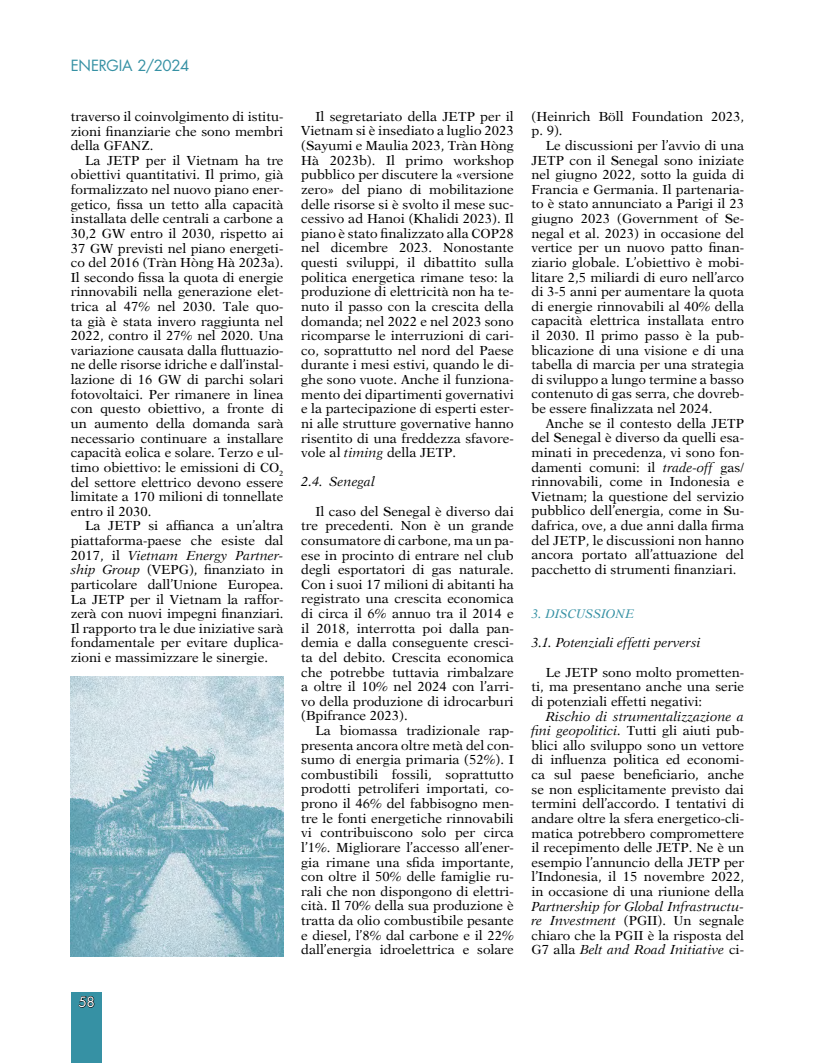
<style>
.page{position:relative;width:815px;height:1063px;background:#fff}
.page>*{position:absolute;margin:0;border:0;box-sizing:border-box;transform-origin:0 0}
.t1{font:15px "Futura";letter-spacing:-.02em;color:#3691a4}
.t2{font:13.75px "Futura";color:#fff}
.t3{font:13.12px/14.6px "New Aster";letter-spacing:.005em;color:#000;text-align:justify}
.t4{font:italic 13.12px/14.6px "New Aster";color:#000;text-align:justify}
.t5{font:italic 12.5px "New Aster";color:#3691a4}
.s1{font-style:italic}
.s2{font-style:normal}
</style>
<div class="page">
<div style="left:71px;top:993px;width:31px;height:70px;background:#3691a4"></div>
<svg style="left:78px;top:996px;width:17px;height:12px"></svg>
<img style="left:71px;top:677px;width:212px;height:280px">
<p class="t1" style="left:71px;top:55px;width:120px">ENERGIA 2/2024</p>
<p class="t3" style="left:71px;top:109px;width:214px">traverso il coinvolgimento di istitu&shy;zioni finanziarie che sono membri della GFANZ.</p>
<p class="t3" style="left:71px;top:153px;width:214px;text-indent:14px">La JETP per il Vietnam ha tre obiettivi quantitativi. Il primo, già formalizzato nel nuovo piano ener&shy;getico, fissa un tetto alla capacità installata delle centrali a carbone a 30,2 GW entro il 2030, rispetto ai 37 GW previsti nel piano energeti&shy;co del 2016 (Tràn Hòng Hà 2023a).<br>Il secondo fissa la quota di energie rinnovabili nella generazione elet&shy;trica al 47% nel 2030. Tale quo&shy;ta già è stata invero raggiunta nel 2022, contro il 27% nel 2020. Una variazione causata dalla fluttuazio&shy;ne delle risorse idriche e dall’instal&shy;lazione di 16 GW di parchi solari fotovoltaici. Per rimanere in linea con questo obiettivo, a fronte di un aumento della domanda sarà necessario continuare a installare capacità eolica e solare. Terzo e ul&shy;timo obiettivo: le emissioni di CO<sub>2 </sub>del settore elettrico devono essere limitate a 170 milioni di tonnellate entro il 2030.</p>
<p class="t3" style="left:71px;top:519px;width:214px;text-indent:14px">La JETP si affianca a un’altra piattaforma-paese che esiste dal 2017, il <span class="s1">Vietnam Energy Partner&shy;ship Group</span> (VEPG), finanziato in particolare dall’Unione Europea.<br>La JETP per il Vietnam la raffor&shy;zerà con nuovi impegni finanziari.<br>Il rapporto tra le due iniziative sarà fondamentale per evitare duplica&shy;zioni e massimizzare le sinergie.</p>
<p class="t2" style="left:79px;top:993px;width:18px">58</p>
<p class="t3" style="left:301px;top:109px;width:214px;text-indent:14px">Il segretariato della JETP per il Vietnam si è insediato a luglio 2023 (Sayumi e Maulia 2023, Tràn Hòng Hà 2023b). Il primo workshop pubblico per discutere la «versione zero» del piano di mobilitazione delle risorse si è svolto il mese suc&shy;cessivo ad Hanoi (Khalidi 2023). Il piano è stato finalizzato alla COP28 nel dicembre 2023. Nonostante questi sviluppi, il dibattito sulla politica energetica rimane teso: la produzione di elettricità non ha te&shy;nuto il passo con la crescita della domanda; nel 2022 e nel 2023 sono ricomparse le interruzioni di cari&shy;co, soprattutto nel nord del Paese durante i mesi estivi, quando le di&shy;ghe sono vuote. Anche il funziona&shy;mento dei dipartimenti governativi e la partecipazione di esperti ester&shy;ni alle strutture governative hanno risentito di una freddezza sfavore&shy;vole al <span class="s1">timing</span> della JETP.</p>
<p class="t4" style="left:301px;top:475px;width:75px">2.4. Senegal</p>
<p class="t3" style="left:301px;top:504px;width:214px;text-indent:14px">Il caso del Senegal è diverso dai tre precedenti. Non è un grande consumatore di carbone, ma un pa&shy;ese in procinto di entrare nel club degli esportatori di gas naturale.<br>Con i suoi 17 milioni di abitanti ha registrato una crescita economica di circa il 6% annuo tra il 2014 e il 2018, interrotta poi dalla pan&shy;demia e dalla conseguente cresci&shy;ta del debito. Crescita economica che potrebbe tuttavia rimbalzare a oltre il 10% nel 2024 con l’arri&shy;vo della produzione di idrocarburi (Bpifrance 2023).</p>
<p class="t3" style="left:301px;top:723px;width:214px;text-indent:14px">La biomassa tradizionale rap&shy;presenta ancora oltre metà del con&shy;sumo di energia primaria (52%). I combustibili fossili, soprattutto prodotti petroliferi importati, co&shy;prono il 46% del fabbisogno men&shy;tre le fonti energetiche rinnovabili vi contribuiscono solo per circa l’1%. Migliorare l’accesso all’ener&shy;gia rimane una sfida importante, con oltre il 50% delle famiglie ru&shy;rali che non dispongono di elettri&shy;cità. Il 70% della sua produzione è tratta da olio combustibile pesante e diesel, l’8% dal carbone e il 22% dall’energia idroelettrica e solare</p>
<p class="t3" style="left:532px;top:109px;width:214px">(Heinrich Böll Foundation 2023, p. 9).</p>
<p class="t3" style="left:532px;top:138px;width:214px;text-indent:14px">Le discussioni per l’avvio di una JETP con il Senegal sono iniziate nel giugno 2022, sotto la guida di Francia e Germania. Il partenaria&shy;to è stato annunciato a Parigi il 23 giugno 2023 (Government of Se&shy;negal et al. 2023) in occasione del vertice per un nuovo patto finan&shy;ziario globale. L’obiettivo è mobi&shy;litare 2,5 miliardi di euro nell’arco di 3-5 anni per aumentare la quota di energie rinnovabili al 40% della capacità elettrica installata entro il 2030. Il primo passo è la pub&shy;blicazione di una visione e di una tabella di marcia per una strategia di sviluppo a lungo termine a basso contenuto di gas serra, che dovreb&shy;be essere finalizzata nel 2024.</p>
<p class="t3" style="left:532px;top:416px;width:214px;text-indent:14px">Anche se il contesto della JETP del Senegal è diverso da quelli esa&shy;minati in precedenza, vi sono fon&shy;damenti comuni: il <span class="s1">trade-off</span> gas/ rinnovabili, come in Indonesia e Vietnam; la questione del servizio pubblico dell’energia, come in Su&shy;dafrica, ove, a due anni dalla firma del JETP, le discussioni non hanno ancora portato all’attuazione del pacchetto di strumenti finanziari.</p>
<p class="t5" style="left:531px;top:607px;width:104px">3. DISCUSSIONE</p>
<p class="t4" style="left:531px;top:636px;width:171px">3.1. Potenziali effetti perversi</p>
<p class="t3" style="left:531px;top:665px;width:214px;text-indent:14px">Le JETP sono molto prometten&shy;ti, ma presentano anche una serie di potenziali effetti negativi:</p>
<p class="t3" style="left:531px;top:709px;width:214px;text-indent:14px"><span class="s1">Rischio di strumentalizzazione a fini geopolitici.</span> Tutti gli aiuti pub&shy;blici allo sviluppo sono un vettore di influenza politica ed economi&shy;ca sul paese beneficiario, anche se non esplicitamente previsto dai termini dell’accordo. I tentativi di andare oltre la sfera energetico-cli&shy;matica potrebbero compromettere il recepimento delle JETP. Ne è un esempio l’annuncio della JETP per l’Indonesia, il 15 novembre 2022, in occasione di una riunione della</p>
<p class="t4" style="left:531px;top:899px;width:214px">Partnership for Global Infrastructu&shy;re Investment <span class="s2">(PGII). Un segnale chiaro che la PGII è la risposta del G7 alla</span> Belt and Road Initiative <span class="s2">ci-</span></p>
</div>
